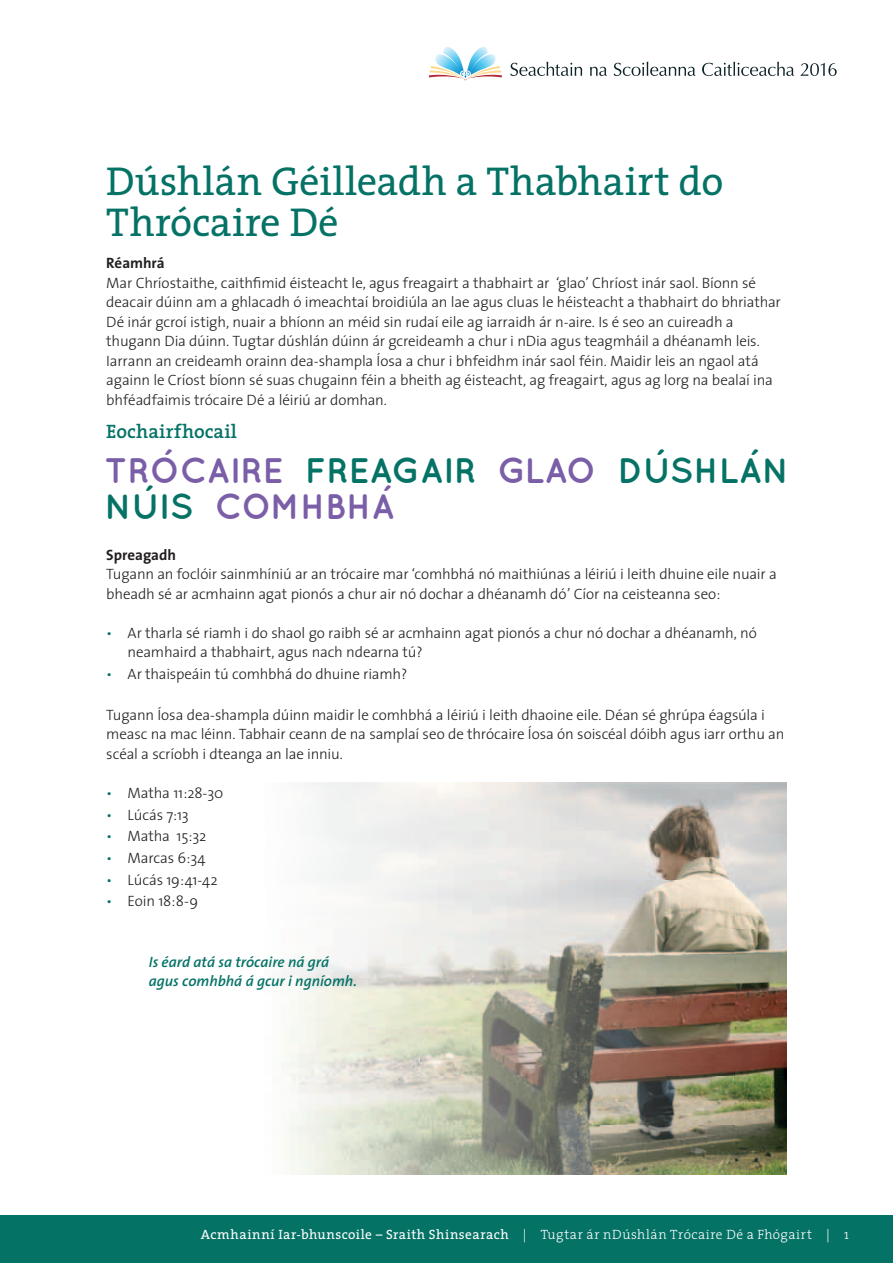
<style>
.page{position:relative;width:893px;height:1263px;background:#fff}
.page>*{position:absolute;margin:0;border:0;box-sizing:border-box;transform-origin:0 0}
.t1{font:40.5px/40.5px "The Serif";color:#057266}
.t2{font:700 35.4px/35.4px "Quicksand";color:#7a5ea8}
.t3{font:600 19.5px "The Serif";letter-spacing:.01em;color:#057266}
.t4{font:300 15px/19.5px "The Sans";letter-spacing:-.015em;color:#231f20}
.t5{font:italic 600 15px/19.5px "The Sans";color:#057266}
.t6{font:700 15px "The Sans";letter-spacing:-.005em;color:#231f20}
.t7{font:13.5px "The Serif";letter-spacing:.04em;color:#fff}
.s1{color:#057266}
.s2{font-weight:300}
</style>
<div class="page">
<div style="left:0;top:1215px;width:893px;height:48px;background:#057266"></div>
<svg style="left:429px;top:47px;width:73px;height:33px"></svg>
<svg style="left:510px;top:62px;width:72px;height:14px"></svg>
<svg style="left:590px;top:67px;width:17px;height:9px"></svg>
<svg style="left:614px;top:62px;width:81px;height:14px"></svg>
<svg style="left:702px;top:62px;width:92px;height:14px"></svg>
<svg style="left:800px;top:63px;width:37px;height:13px"></svg>
<img style="left:282px;top:783px;width:505px;height:392px">
<h1 class="t1" style="left:106px;top:160px;width:619px">Dúshlán Géilleadh a Thabhairt do<br>Thrócaire Dé</h1>
<p class="t6" style="left:106px;top:250px;width:60px">Réamhrá</p>
<p class="t4" style="left:106px;top:272px;width:676px">Mar Chríostaithe, caithfimid éisteacht le, agus freagairt a thabhairt ar ‘glao’ Chríost inár saol. Bíonn sé deacair dúinn am a ghlacadh ó imeachtaí broidiúla an lae agus cluas le héisteacht a thabhairt do bhriathar Dé inár gcroí istigh, nuair a bhíonn an méid sin rudaí eile ag iarraidh ár n-aire. Is é seo an cuireadh a thugann Dia dúinn. Tugtar dúshlán dúinn ár gcreideamh a chur i nDia agus teagmháil a dhéanamh leis.<br>Iarrann an creideamh orainn dea-shampla Íosa a chur i bhfeidhm inár saol féin. Maidir leis an ngaol atá againn le Críost bíonn sé suas chugainn féin a bheith ag éisteacht, ag freagairt, agus ag lorg na bealaí ina bhféadfaimis trócaire Dé a léiriú ar domhan.</p>
<h3 class="t3" style="left:106px;top:416px;width:132px">Eochairfhocail</h3>
<h2 class="t2" style="left:105px;top:452px;width:686px">TRÓCAIRE <span class="s1">FREAGAIR</span> GLAO <span class="s1">DÚSHLÁN<br>NÚIS</span> COMHBHÁ</h2>
<p class="t6" style="left:106px;top:542px;width:71px">Spreagadh</p>
<p class="t4" style="left:106px;top:564px;width:672px">Tugann an foclóir sainmhíniú ar an trócaire mar ‘comhbhá nó maithiúnas a léiriú i leith dhuine eile nuair a bheadh sé ar acmhainn agat pionós a chur air nó dochar a dhéanamh dó’ Cíor na ceisteanna seo:</p>
<p class="t4" style="left:128px;top:622px;width:631px;text-indent:-21px"><span class="s1">•</span> Ar tharla sé riamh i do shaol go raibh sé ar acmhainn agat pionós a chur nó dochar a dhéanamh, nó neamhaird a thabhairt, agus nach ndearna tú?</p>
<p class="t4" style="left:106px;top:663px;width:303px"><span class="s1">•</span> Ar thaispeáin tú comhbhá do dhuine riamh?</p>
<p class="t4" style="left:106px;top:705px;width:680px">Tugann Íosa dea-shampla dúinn maidir le comhbhá a léiriú i leith dhaoine eile. Déan sé ghrúpa éagsúla i measc na mac léinn. Tabhair ceann de na samplaí seo de thrócaire Íosa ón soiscéal dóibh agus iarr orthu an scéal a scríobh i dteanga an lae inniu.</p>
<p class="t4" style="left:106px;top:783px;width:119px"><span class="s1">•</span> Matha 11:28-30</p>
<p class="t4" style="left:106px;top:804px;width:84px"><span class="s1">•</span> Lúcás 7:13</p>
<p class="t4" style="left:106px;top:826px;width:102px"><span class="s1">•</span> Matha 15:32</p>
<p class="t4" style="left:106px;top:847px;width:101px"><span class="s1">•</span> Marcas 6:34</p>
<p class="t4" style="left:106px;top:869px;width:113px"><span class="s1">•</span> Lúcás 19:41-42</p>
<p class="t4" style="left:106px;top:891px;width:93px"><span class="s1">•</span> Eoin 18:8-9</p>
<p class="t5" style="left:149px;top:951px;width:210px">Is éard atá sa trócaire ná grá agus comhbhá á gcur i ngníomh.</p>
<p class="t7" style="left:201px;top:1223px;width:650px">Acmhainní Iar-bhunscoile – Sraith Shinsearach <span class="s2">| Tugtar ár nDúshlán Trócaire Dé a Fhógairt | 1</span></p>
</div>
